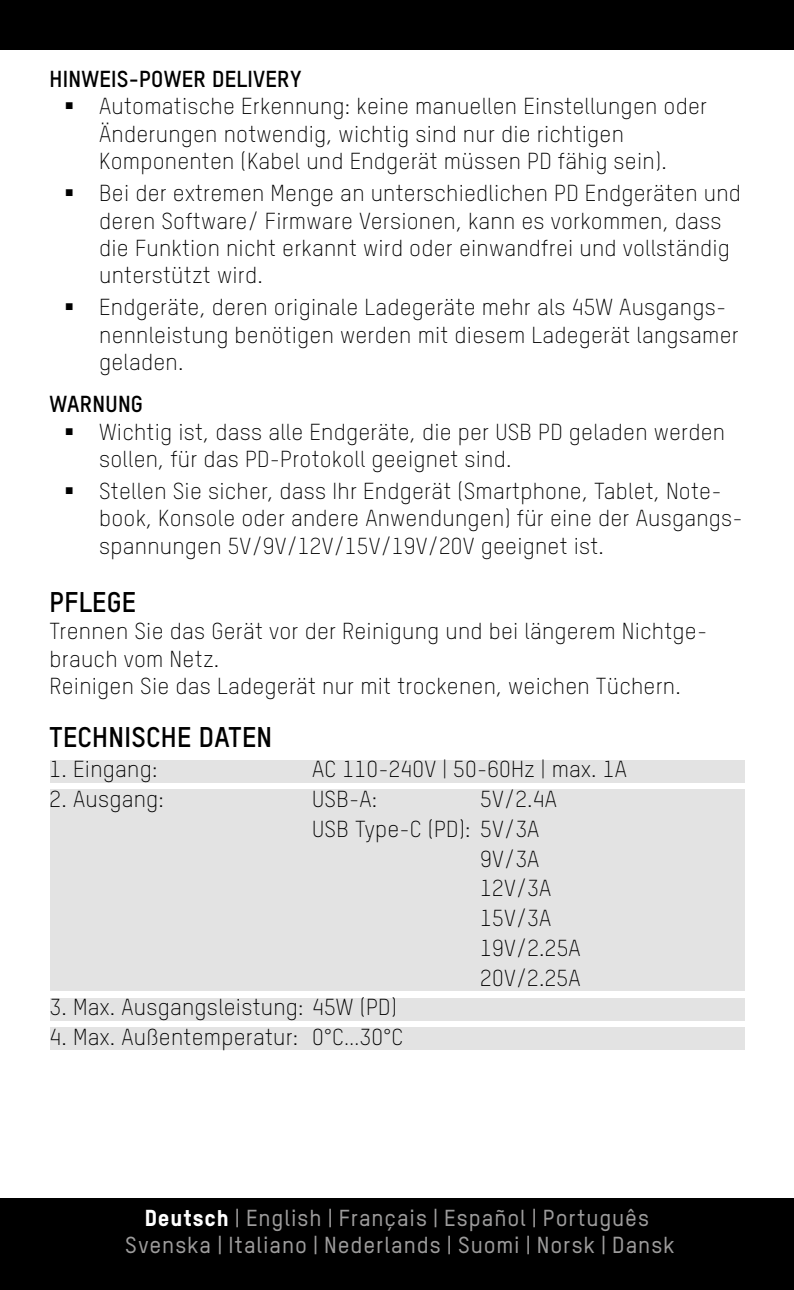
<style>
.page{position:relative;width:794px;height:1290px;background:#fff}
.page>*{position:absolute;margin:0;border:0;box-sizing:border-box;transform-origin:0 0}
.t1{font:700 28px "TSTARPRO";letter-spacing:.01em;color:#000}
.t2{font:300 22.75px/27.3px "TSTARPRO";letter-spacing:.01em;color:#000}
.t3{font:500 22.75px/27.3px "TSTARPRO";letter-spacing:.04em;color:#9d9c9c;text-align:center}
.t4{font:700 22.75px "TSTARPRO";letter-spacing:.01em;color:#000}
.s1{font-weight:800;color:#fff}
</style>
<div class="page">
<div style="left:0;top:0;width:794px;height:50px;background:#000"></div>
<div style="left:0;top:1198px;width:794px;height:92px;background:#000"></div>
<div style="left:50px;top:759px;width:694px;height:23px;background:#e3e3e3"></div>
<div style="left:50px;top:789px;width:694px;height:201px;background:#e3e3e3"></div>
<div style="left:50px;top:997px;width:694px;height:23px;background:#e3e3e3"></div>
<div style="left:50px;top:1027px;width:694px;height:23px;background:#e3e3e3"></div>
<p class="t4" style="left:50px;top:65px;width:253px">HINWEIS-POWER DELIVERY</p>
<p class="t2" style="left:99px;top:93px;width:609px">Automatische Erkennung: keine manuellen Einstellungen oder<br>Änderungen notwendig, wichtig sind nur die richtigen<br>Komponenten (Kabel und Endgerät müssen PD fähig sein).</p>
<p class="t2" style="left:99px;top:179px;width:643px">Bei der extremen Menge an unterschiedlichen PD Endgeräten und deren Software/ Firmware Versionen, kann es vorkommen, dass die Funktion nicht erkannt wird oder einwandfrei und vollständig unterstützt wird.</p>
<p class="t2" style="left:99px;top:294px;width:641px">Endgeräte, deren originale Ladegeräte mehr als 45W Ausgangs&shy;nennleistung benötigen werden mit diesem Ladegerät langsamer geladen.</p>
<p class="t4" style="left:50px;top:391px;width:95px">WARNUNG</p>
<p class="t2" style="left:99px;top:418px;width:627px">Wichtig ist, dass alle Endgeräte, die per USB PD geladen werden sollen, für das PD-Protokoll geeignet sind.</p>
<p class="t2" style="left:99px;top:477px;width:645px">Stellen Sie sicher, dass Ihr Endgerät (Smartphone, Tablet, Note&shy;book, Konsole oder andere Anwendungen) für eine der Ausgangs&shy;spannungen 5V/9V/12V/15V/19V/20V geeignet ist.</p>
<p class="t1" style="left:50px;top:585px;width:88px">PFLEGE</p>
<p class="t2" style="left:50px;top:618px;width:659px">Trennen Sie das Gerät vor der Reinigung und bei längerem Nichtge&shy;brauch vom Netz.<br>Reinigen Sie das Ladegerät nur mit trockenen, weichen Tüchern.</p>
<p class="t1" style="left:50px;top:721px;width:224px">TECHNISCHE DATEN</p>
<p class="t2" style="left:50px;top:755px;width:109px">1. Eingang:</p>
<p class="t2" style="left:312px;top:755px;width:316px">AC 110-240V | 50-60Hz | max. 1A</p>
<p class="t2" style="left:50px;top:785px;width:116px">2. Ausgang:</p>
<p class="t2" style="left:312px;top:785px;width:67px">USB-A:</p>
<p class="t2" style="left:480px;top:785px;width:78px">5V/2.4A</p>
<p class="t2" style="left:312px;top:815px;width:229px">USB Type-C (PD): 5V/3A</p>
<p class="t2" style="left:480px;top:845px;width:61px">9V/3A</p>
<p class="t2" style="left:480px;top:874px;width:73px">12V/3A</p>
<p class="t2" style="left:480px;top:904px;width:73px">15V/3A</p>
<p class="t2" style="left:480px;top:934px;width:102px">19V/2.25A</p>
<p class="t2" style="left:480px;top:964px;width:102px">20V/2.25A</p>
<p class="t2" style="left:50px;top:993px;width:349px">3. Max. Ausgangsleistung: 45W (PD)</p>
<p class="t2" style="left:50px;top:1023px;width:355px">4. Max. Außentemperatur: 0°C…30°C</p>
<p class="t3" style="left:125px;top:1206px;width:551px"><span class="s1">Deutsch</span> | English | Français | Español | Português<br>Svenska | Italiano | Nederlands | Suomi | Norsk | Dansk</p>
</div>
